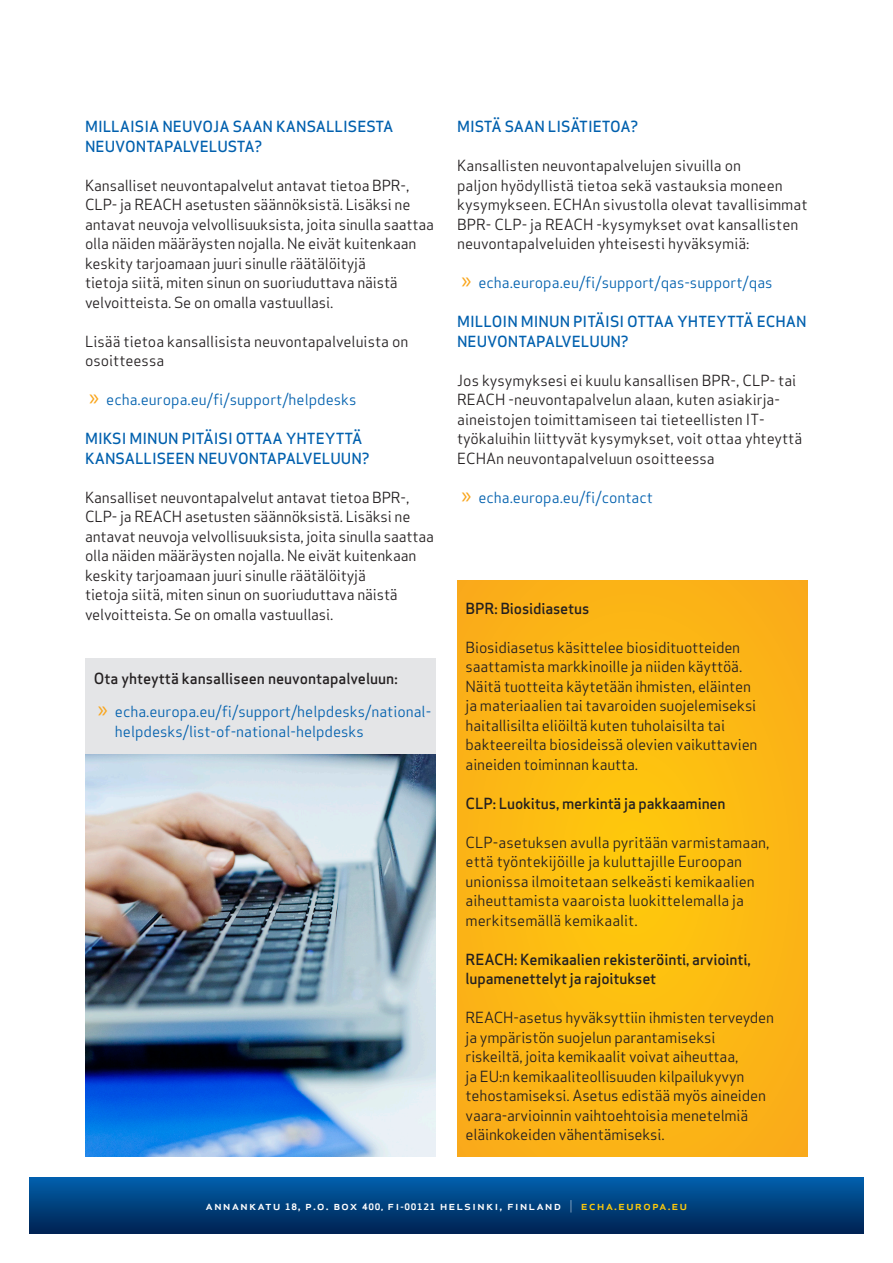
<style>
.page{position:relative;width:893px;height:1263px;background:#fff}
.page>*{position:absolute;margin:0;border:0;box-sizing:border-box;transform-origin:0 0}
.Headline_2_CAPS_blue{font:15px/19.5px "Apex Sans";letter-spacing:-.01em;color:#231f20}
.Bodytext{font:15px/19.5px "Apex Sans";letter-spacing:-.01em;color:#231f20}
.Headline_2_CAPS_blue-2{font:500 15px/19.5px "Apex Sans";color:#0160ae}
.t1{font:15px/19.5px "Apex Sans";color:#0160ae}
.Headline_2_CAPS_blue-3{font:500 15px/19.5px "Apex Sans";letter-spacing:-.01em;color:#231f20}
.Recommendation{font:500 15px "Apex Sans";color:#231f20}
.t2{font:500 12.15px "Apex Sans";letter-spacing:.075em;color:#fff;scale:1.08 1}
.s1{font-family:"Myriad Pro";font-size:24px;color:#f9a51b}
.s2{font-weight:700;font-size:8.7px}
.s3{font-weight:700;font-size:8.25px}
.s4{font-weight:300}
.s5{color:#feca0a}
</style>
<div class="page">
<svg style="left:30px;top:1178px;width:833px;height:55px;background:#00407e"></svg>
<div style="left:85px;top:659px;width:351px;height:95px;background:#e4e5e7"></div>
<img style="left:85px;top:754px;width:351px;height:403px">
<svg style="left:457px;top:581px;width:351px;height:576px;background:#fcb813"></svg>
<p class="Headline_2_CAPS_blue-2" style="left:85px;top:115px;width:310px">MILLAISIA NEUVOJA SAAN KANSALLISESTA<br>NEUVONTAPALVELUSTA?</p>
<p class="Bodytext" style="left:85px;top:174px;width:351px">Kansalliset neuvontapalvelut antavat tietoa BPR-, CLP- ja REACH asetusten säännöksistä. Lisäksi ne antavat neuvoja velvollisuuksista, joita sinulla saattaa olla näiden määräysten nojalla. Ne eivät kuitenkaan keskity tarjoamaan juuri sinulle räätälöityjä<br>tietoja siitä, miten sinun on suoriuduttava näistä velvoitteista. Se on omalla vastuullasi.</p>
<p class="Bodytext" style="left:85px;top:330px;width:325px">Lisää tietoa kansallisista neuvontapalveluista on osoitteessa</p>
<p class="t1" style="left:89px;top:388px;width:269px"><span class="s1">»</span> echa.europa.eu/fi/support/helpdesks</p>
<p class="Headline_2_CAPS_blue-2" style="left:85px;top:427px;width:286px">MIKSI MINUN PITÄISI OTTAA YHTEYTTÄ<br>KANSALLISEEN NEUVONTAPALVELUUN?</p>
<p class="Bodytext" style="left:85px;top:486px;width:351px">Kansalliset neuvontapalvelut antavat tietoa BPR-, CLP- ja REACH asetusten säännöksistä. Lisäksi ne antavat neuvoja velvollisuuksista, joita sinulla saattaa olla näiden määräysten nojalla. Ne eivät kuitenkaan keskity tarjoamaan juuri sinulle räätälöityjä<br>tietoja siitä, miten sinun on suoriuduttava näistä velvoitteista. Se on omalla vastuullasi.</p>
<p class="Recommendation" style="left:94px;top:665px;width:305px">Ota yhteyttä kansalliseen neuvontapalveluun:</p>
<p class="t1" style="left:115px;top:700px;width:318px;text-indent:-17px"><span class="s1">»</span> echa.europa.eu/fi/support/helpdesks/national&shy;helpdesks/list-of-national-helpdesks</p>
<p class="Headline_2_CAPS_blue-2" style="left:457px;top:115px;width:183px">MISTÄ SAAN LISÄTIETOA?</p>
<p class="Headline_2_CAPS_blue" style="left:457px;top:154px;width:352px">Kansallisten neuvontapalvelujen sivuilla on<br>paljon hyödyllistä tietoa sekä vastauksia moneen kysymykseen. ECHAn sivustolla olevat tavallisimmat BPR- CLP- ja REACH -kysymykset ovat kansallisten neuvontapalveluiden yhteisesti hyväksymiä:</p>
<p class="t1" style="left:461px;top:271px;width:313px"><span class="s1">»</span> echa.europa.eu/fi/support/qas-support/qas</p>
<p class="Headline_2_CAPS_blue-2" style="left:457px;top:310px;width:351px">MILLOIN MINUN PITÄISI OTTAA YHTEYTTÄ ECHAN<br>NEUVONTAPALVELUUN?</p>
<p class="Bodytext" style="left:457px;top:369px;width:347px">Jos kysymyksesi ei kuulu kansallisen BPR-, CLP- tai REACH -neuvontapalvelun alaan, kuten asiakirja&shy;aineistojen toimittamiseen tai tieteellisten IT&shy;työkaluihin liittyvät kysymykset, voit ottaa yhteyttä ECHAn neuvontapalveluun osoitteessa</p>
<p class="t1" style="left:461px;top:486px;width:193px"><span class="s1">»</span> echa.europa.eu/fi/contact</p>
<p class="Headline_2_CAPS_blue-3" style="left:466px;top:596px;width:125px">BPR: Biosidiasetus</p>
<p class="Headline_2_CAPS_blue" style="left:466px;top:636px;width:293px">Biosidiasetus käsittelee biosidituotteiden saattamista markkinoille ja niiden käyttöä.<br>Näitä tuotteita käytetään ihmisten, eläinten ja materiaalien tai tavaroiden suojelemiseksi haitallisilta eliöiltä kuten tuholaisilta tai bakteereilta biosideissä olevien vaikuttavien aineiden toiminnan kautta.</p>
<p class="Headline_2_CAPS_blue-3" style="left:466px;top:791px;width:262px">CLP: Luokitus, merkintä ja pakkaaminen</p>
<p class="Headline_2_CAPS_blue" style="left:466px;top:831px;width:305px">CLP-asetuksen avulla pyritään varmistamaan, että työntekijöille ja kuluttajille Euroopan unionissa ilmoitetaan selkeästi kemikaalien aiheuttamista vaaroista luokittelemalla ja merkitsemällä kemikaalit.</p>
<p class="Headline_2_CAPS_blue-3" style="left:466px;top:947px;width:287px">REACH: Kemikaalien rekisteröinti, arviointi, lupamenettelyt ja rajoitukset</p>
<p class="Headline_2_CAPS_blue" style="left:466px;top:1006px;width:310px">REACH-asetus hyväksyttiin ihmisten terveyden ja ympäristön suojelun parantamiseksi riskeiltä, joita kemikaalit voivat aiheuttaa,<br>ja EU:n kemikaaliteollisuuden kilpailukyvyn tehostamiseksi. Asetus edistää myös aineiden vaara-arvioinnin vaihtoehtoisia menetelmiä eläinkokeiden vähentämiseksi.</p>
<p class="t2" style="left:206px;top:1195px;width:448px">annankatu <span class="s2">18</span>, p.o. box <span class="s2">400,</span> fi<span class="s3">-</span><span class="s2">00121</span> helsinki, finland <span class="s4">|</span> <span class="s5">echa.europa.eu</span></p>
</div>
